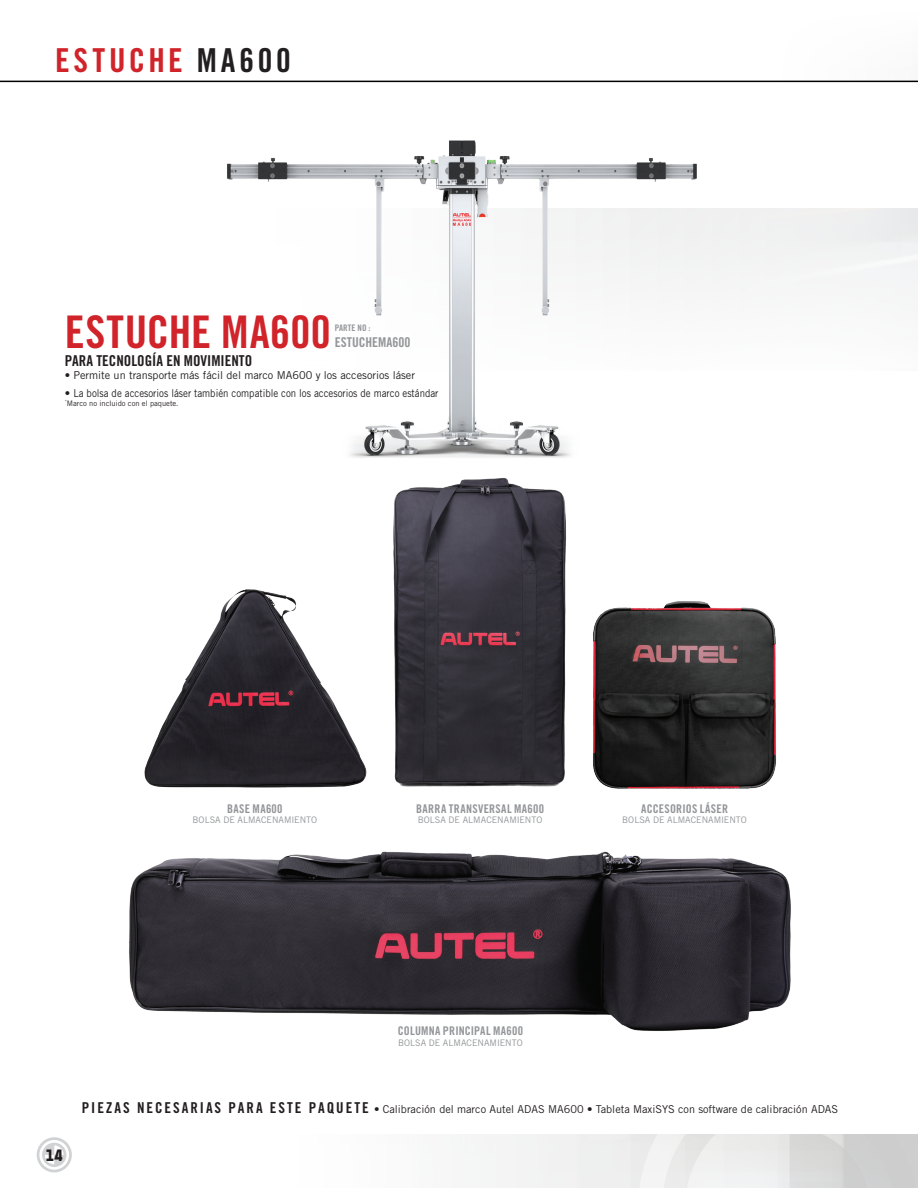
<style>
.page{position:relative;width:918px;height:1188px;background:#fff}
.page>*{position:absolute;margin:0;border:0;box-sizing:border-box;transform-origin:0 0}
.t1{font:45px "Trade Gothic LT Std Bd Cn 20";letter-spacing:.01em;color:#d1232a}
.t2{font:33px "Trade Gothic LT Std Bd Cn 20";letter-spacing:.115em;color:#d1232a}
.t3{font:15px "Trade Gothic LT Std Bd Cn 20";color:#231f20}
.t4{font:900 15px "Politica";color:#231f20}
.t5{font:13.5px "Trade Gothic LT Std Bd Cn 20";color:#939598}
.t6{font:12px "Trade Gothic LT Std Bd Cn 20";letter-spacing:.025em;color:#939598}
.t7{font:10.8px "Trade Gothic LT Std";color:#231f20}
.t8{font:9px "Trade Gothic LT Std";letter-spacing:.005em;color:#939598}
.t9{font:9px "Trade Gothic LT Std Bd Cn 20";color:#939598}
.t10{font:7.5px "Trade Gothic LT Std";color:#231f20}
.s1{color:#231f20}
.s2{font-family:"Trade Gothic LT Std Bd Cn 20";font-size:15px}
</style>
<div class="page">
<svg style="left:37px;top:1137px;width:35px;height:35px"></svg>
<hr style="left:0;top:81px;width:918px;height:1px;background:#000">
<img style="left:129px;top:851px;width:662px;height:180px">
<img style="left:144px;top:589px;width:223px;height:199px">
<img style="left:593px;top:601px;width:183px;height:188px">
<img style="left:393px;top:478px;width:174px;height:309px">
<img style="left:227px;top:140px;width:482px;height:318px">
<h2 class="t2" style="left:55px;top:40px;width:237px">ESTUCHE <span class="s1">MA600</span></h2>
<h1 class="t1" style="left:65px;top:304px;width:268px">ESTUCHE MA600</h1>
<h3 class="t3" style="left:65px;top:351px;width:189px">PARA TECNOLOGÍA EN MOVIMIENTO</h3>
<p class="t7" style="left:65px;top:369px;width:352px">• Permite un transporte más fácil del marco MA600 y los accesorios láser</p>
<p class="t7" style="left:65px;top:387px;width:375px">• La bolsa de accesorios láser también compatible con los accesorios de marco estándar</p>
<p class="t10" style="left:65px;top:399px;width:115px"><sup>*</sup>Marco no incluido con el paquete.</p>
<p class="t9" style="left:335px;top:322px;width:37px">PARTE NO :</p>
<p class="t5" style="left:335px;top:334px;width:77px">ESTUCHEMA600</p>
<p class="t6" style="left:227px;top:801px;width:57px">BASE MA600</p>
<p class="t8" style="left:193px;top:815px;width:126px">BOLSA DE ALMACENAMIENTO</p>
<p class="t6" style="left:416px;top:801px;width:129px">BARRA TRANSVERSAL MA600</p>
<p class="t8" style="left:418px;top:815px;width:126px">BOLSA DE ALMACENAMIENTO</p>
<p class="t6" style="left:641px;top:801px;width:88px">ACCESORIOS LÁSER</p>
<p class="t8" style="left:622px;top:815px;width:126px">BOLSA DE ALMACENAMIENTO</p>
<p class="t6" style="left:398px;top:1023px;width:127px">COLUMNA PRINCIPAL MA600</p>
<p class="t8" style="left:398px;top:1037px;width:126px">BOLSA DE ALMACENAMIENTO</p>
<h3 class="t4" style="left:46px;top:1143px;width:18px">14</h3>
<p class="t7" style="left:82px;top:1102px;width:758px"><span class="s2">PIEZAS NECESARIAS PARA ESTE PAQUETE</span> • Calibración del marco Autel ADAS MA600 • Tableta MaxiSYS con software de calibración ADAS</p>
</div>
